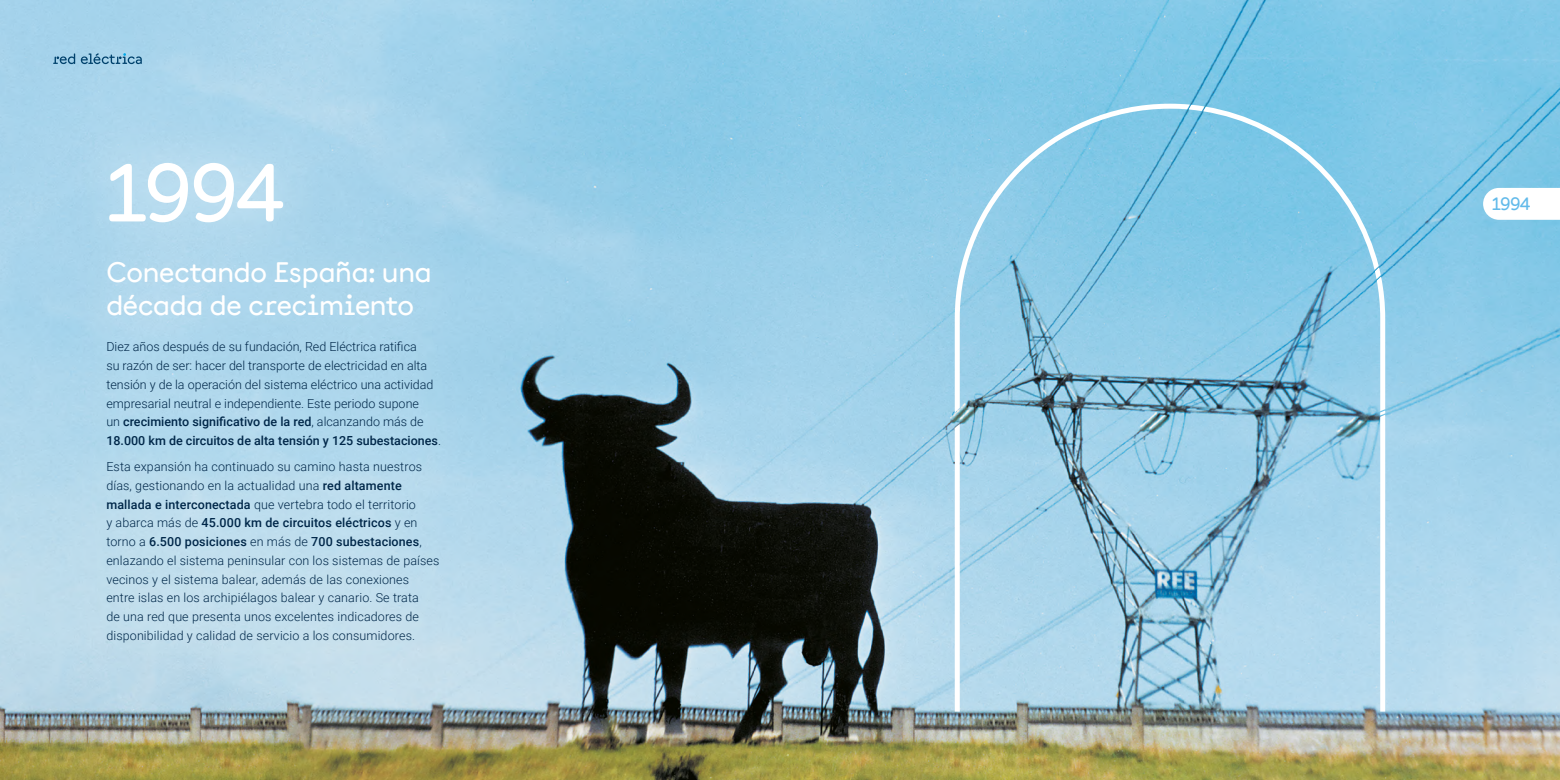
<style>
.page{position:relative;width:1560px;height:780px;background:#fff}
.page>*{position:absolute;margin:0;border:0;box-sizing:border-box;transform-origin:0 0}
.t1{font:500 81.25px "Documan";color:#fff}
.t2{font:500 27.5px/32.5px "Documan";color:#fff}
.t3{font:500 17.5px "Documan";color:#62baea}
.t4{font:300 12.5px/18.8px "Roboto";letter-spacing:.01em;color:#002749}
.s1{font-weight:500}
</style>
<div class="page">
<img style="left:0;top:0;width:1559px;height:780px">
<div style="left:59px;top:113px;width:422px;height:577px;background:#fff;opacity:.75"></div>
<svg style="left:954px;top:104px;width:430px;height:607px;background:#94c9e2"></svg>
<svg style="left:53px;top:53px;width:89px;height:11px"></svg>
<svg style="left:1482px;top:188px;width:77px;height:32px"></svg>
<h1 class="t1" style="left:106px;top:122px;width:180px">1994</h1>
<h2 class="t2" style="left:106px;top:252px;width:326px">Conectando España: una década de crecimiento</h2>
<p class="t4" style="left:106px;top:337px;width:336px">Diez años después de su fundación, Red Eléctrica ratifica<br>su razón de ser: hacer del transporte de electricidad en alta tensión y de la operación del sistema eléctrico una actividad empresarial neutral e independiente. Este periodo supone<br>un <span class="s1">crecimiento significativo de la red</span>, alcanzando más de <span class="s1">18.000 km de circuitos de alta tensión y 125 subestaciones</span>.</p>
<p class="t4" style="left:106px;top:456px;width:334px">Esta expansión ha continuado su camino hasta nuestros días, gestionando en la actualidad una <span class="s1">red altamente mallada e interconectada</span> que vertebra todo el territorio<br>y abarca más de <span class="s1">45.000 km de circuitos eléctricos</span> y en torno a <span class="s1">6.500 posiciones</span> en más de <span class="s1">700 subestaciones</span>, enlazando el sistema peninsular con los sistemas de países vecinos y el sistema balear, además de las conexiones entre islas en los archipiélagos balear y canario. Se trata<br>de una red que presenta unos excelentes indicadores de disponibilidad y calidad de servicio a los consumidores.</p>
<h3 class="t3" style="left:1491px;top:188px;width:40px">1994</h3>
</div>
